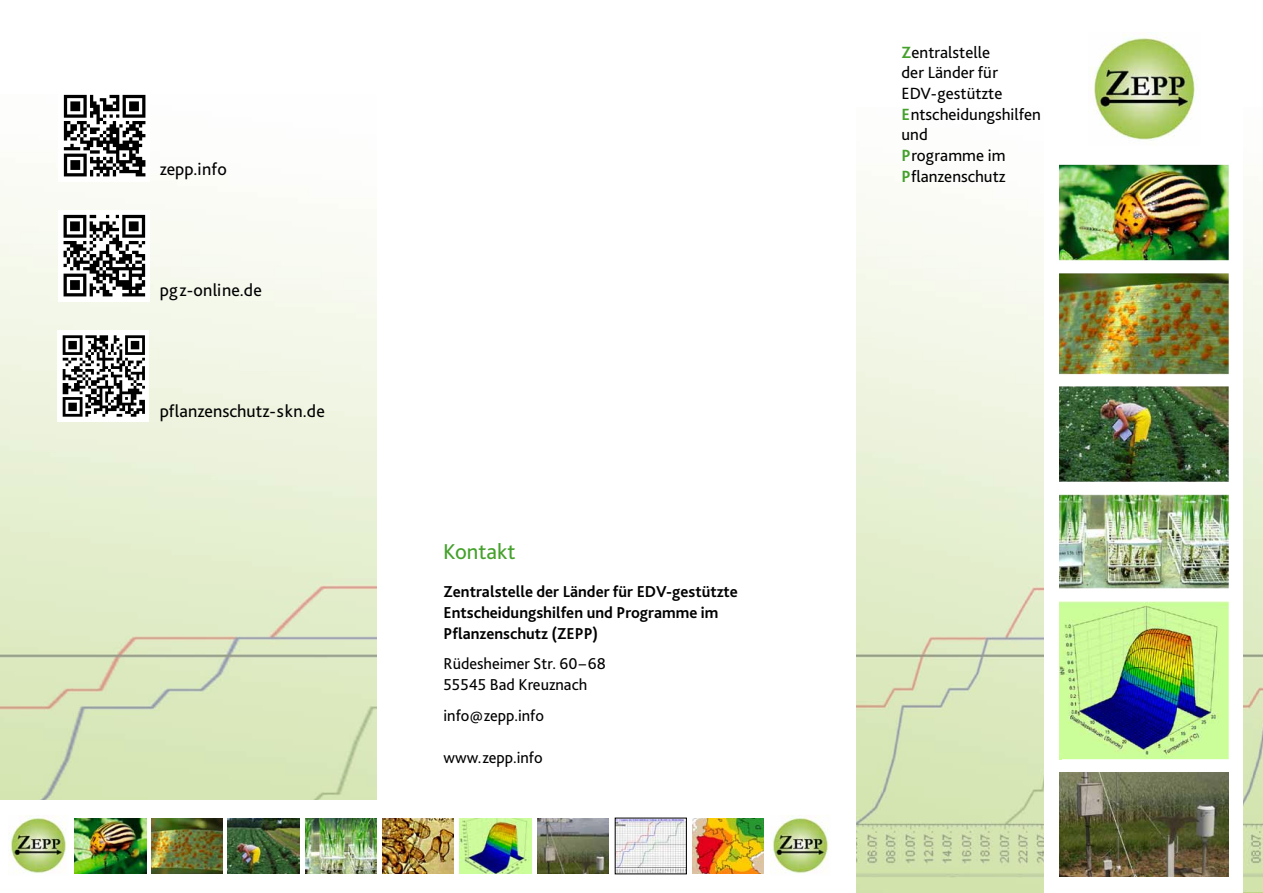
<style>
.page{position:relative;width:1263px;height:893px;background:#fff}
.page>*{position:absolute;margin:0;border:0;box-sizing:border-box;transform-origin:0 0}
.t1{font:22.5px "Bliss 2";color:#44a12b}
.t2{font:18px "Bliss 2";color:#000}
.t3{font:18px "Bliss 2";letter-spacing:.02em;color:#000}
.t4{font:16.95px/20.7px "Bliss 2";color:#000}
.t5{font:700 16.5px/21px "Bliss 2";color:#000}
.t6{font:16.5px/21px "Bliss 2";color:#000}
.s1{font-weight:700;color:#44a12b}
</style>
<div class="page">
<img style="left:856px;top:193px;width:188px;height:700px">
<img style="left:0;top:180px;width:376px;height:619px">
<img style="left:1243px;top:199px;width:20px;height:693px">
<svg style="left:1243px;top:892px;width:20px;height:1px"></svg>
<img style="left:58px;top:94px;width:92px;height:87px">
<img style="left:59px;top:210px;width:91px;height:91px">
<img style="left:58px;top:330px;width:91px;height:92px">
<img style="left:1090px;top:34px;width:105px;height:107px">
<img style="left:1059px;top:165px;width:170px;height:594px">
<img style="left:1059px;top:772px;width:170px;height:104px">
<img style="left:9px;top:815px;width:58px;height:59px">
<img style="left:770px;top:815px;width:59px;height:59px">
<img style="left:75px;top:818px;width:71px;height:56px">
<img style="left:151px;top:818px;width:72px;height:56px">
<img style="left:228px;top:818px;width:71px;height:56px">
<img style="left:306px;top:818px;width:71px;height:56px">
<img style="left:383px;top:818px;width:71px;height:56px">
<img style="left:460px;top:818px;width:71px;height:56px">
<img style="left:537px;top:818px;width:71px;height:56px">
<img style="left:617px;top:820px;width:68px;height:52px">
<img style="left:692px;top:818px;width:72px;height:56px">
<p class="t2" style="left:160px;top:158px;width:69px">zepp.info</p>
<p class="t3" style="left:160px;top:279px;width:104px">pgz-online.de</p>
<p class="t2" style="left:160px;top:400px;width:167px">pflanzenschutz-skn.de</p>
<h1 class="t1" style="left:443px;top:538px;width:74px">Kontakt</h1>
<p class="t5" style="left:444px;top:580px;width:296px">Zentralstelle der Länder für EDV-gestützte<br>Entscheidungshilfen und Programme im<br>Pflanzenschutz (ZEPP)</p>
<p class="t6" style="left:444px;top:652px;width:164px">Rüdesheimer Str. 60–68<br>55545 Bad Kreuznach</p>
<p class="t6" style="left:444px;top:705px;width:102px">info@zepp.info</p>
<p class="t6" style="left:444px;top:747px;width:101px">www.zepp.info</p>
<p class="t4" style="left:901px;top:41px;width:141px"><span class="s1">Z</span>entralstelle<br>der Länder für<br>EDV-gestützte<br><span class="s1">E</span>ntscheidungshilfen und<br><span class="s1">P</span>rogramme im<br><span class="s1">P</span>flanzenschutz</p>
</div>
